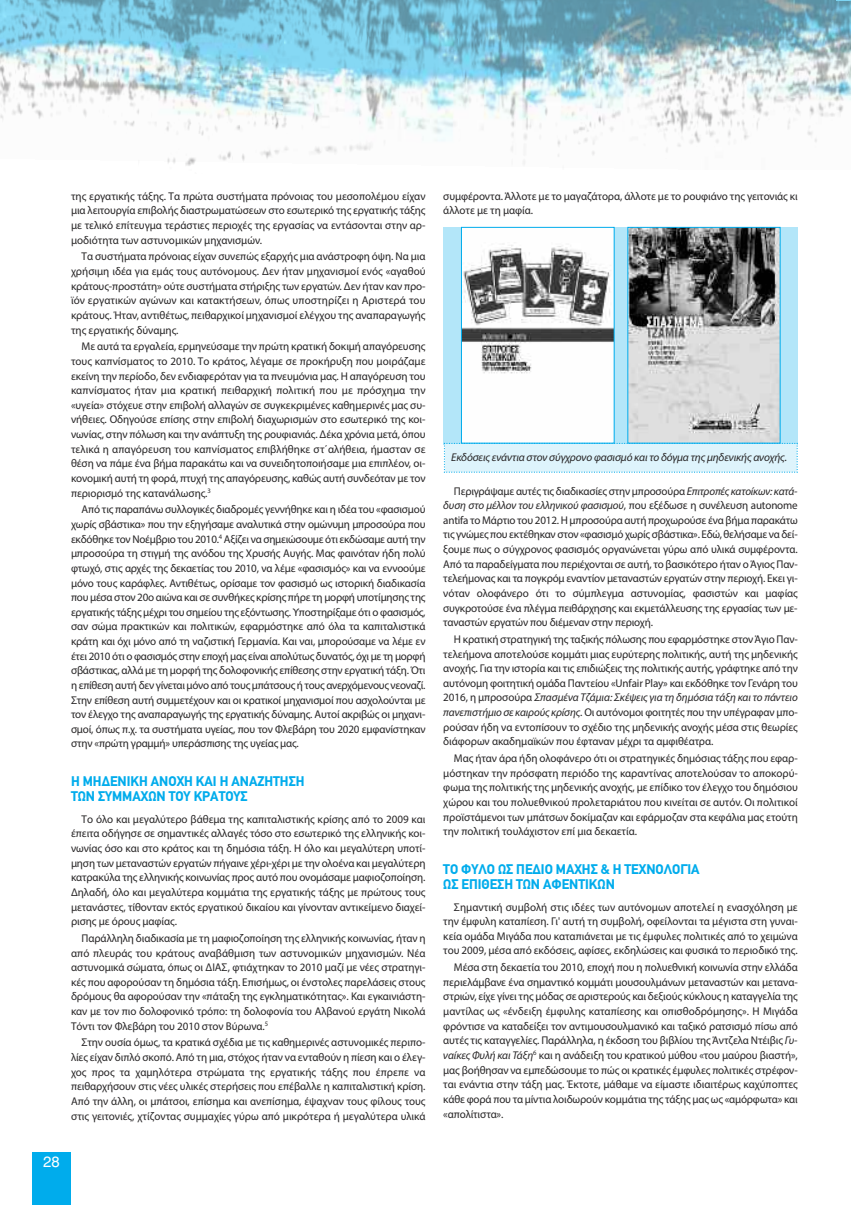
<style>
.page{position:relative;width:851px;height:1205px;background:#fff}
.page>*{position:absolute;margin:0;border:0;box-sizing:border-box;transform-origin:0 0}
.t1{font:15px "Helvetica";color:#fff}
.t2{font:700 13.75px/15px "CF Din";color:#00acec}
.t3{font:11.25px/14.6px "Myriad Pro";letter-spacing:-.005em;color:#272526;text-align:justify}
.t4{font:italic 11.25px "Myriad Pro";letter-spacing:-.015em;color:#272526}
.s1{font-style:italic}
</style>
<div class="page">
<img style="left:0;top:0;width:850px;height:166px">
<svg style="left:443px;top:227px;width:354px;height:217px;background:#a8dff4"></svg>
<div style="left:32px;top:1152px;width:39px;height:53px;background:#00acec"></div>
<img style="left:463px;top:229px;width:149px;height:212px">
<div style="left:461px;top:227px;width:153px;height:216px;border:1px solid #00acec"></div>
<img style="left:629px;top:229px;width:149px;height:212px">
<svg style="left:443px;top:443px;width:354px;height:30px;background:#d6f1fb"></svg>
<p class="t3" style="left:71px;top:190px;width:356px">της εργατικής τάξης. Τα πρώτα συστήματα πρόνοιας του μεσοπολέμου είχαν μια λειτουργία επιβολής διαστρωματώσεων στο εσωτερικό της εργατικής τάξης με τελικό επίτευγμα τεράστιες περιοχές της εργασίας να εντάσονται στην αρ&shy;μοδιότητα των αστυνομικών μηχανισμών.</p>
<p class="t3" style="left:71px;top:250px;width:356px;text-indent:11px">Τα συστήματα πρόνοιας είχαν συνεπώς εξαρχής μια ανάστροφη όψη. Να μια χρήσιμη ιδέα για εμάς τους αυτόνομους. Δεν ήταν μηχανισμοί ενός «αγαθού κράτους-προστάτη» ούτε συστήματα στήριξης των εργατών. Δεν ήταν καν προ&shy;ϊόν εργατικών αγώνων και κατακτήσεων, όπως υποστηρίζει η Αριστερά του κράτους. Ήταν, αντιθέτως, πειθαρχικοί μηχανισμοί ελέγχου της αναπαραγωγής της εργατικής δύναμης.</p>
<p class="t3" style="left:71px;top:340px;width:356px;text-indent:11px">Με αυτά τα εργαλεία, ερμηνεύσαμε την πρώτη κρατική δοκιμή απαγόρευσης τους καπνίσματος το 2010. Το κράτος, λέγαμε σε προκήρυξη που μοιράζαμε εκείνη την περίοδο, δεν ενδιαφερόταν για τα πνευμόνια μας. Η απαγόρευση του καπνίσματος ήταν μια κρατική πειθαρχική πολιτική που με πρόσχημα την «υγεία» στόχευε στην επιβολή αλλαγών σε συγκεκριμένες καθημερινές μας συ&shy;νήθειες. Οδηγούσε επίσης στην επιβολή διαχωρισμών στο εσωτερικό της κοι&shy;νωνίας, στην πόλωση και την ανάπτυξη της ρουφιανιάς. Δέκα χρόνια μετά, όπου τελικά η απαγόρευση του καπνίσματος επιβλήθηκε στ΄αλήθεια, ήμασταν σε θέση να πάμε ένα βήμα παρακάτω και να συνειδητοποιήσαμε μια επιπλέον, οι&shy;κονομική αυτή τη φορά, πτυχή της απαγόρευσης, καθώς αυτή συνδεόταν με τον περιορισμό της κατανάλωσης.<sup>3</sup></p>
<p class="t3" style="left:71px;top:503px;width:356px;text-indent:11px">Από τις παραπάνω συλλογικές διαδρομές γεννήθηκε και η ιδέα του «φασισμού χωρίς σβάστικα» που την εξηγήσαμε αναλυτικά στην ομώνυμη μπροσούρα που εκδόθηκε τον Νοέμβριο του 2010.<sup>4</sup> Αξίζει να σημειώσουμε ότι εκδώσαμε αυτή την μπροσούρα τη στιγμή της ανόδου της Χρυσής Αυγής. Μας φαινόταν ήδη πολύ φτωχό, στις αρχές της δεκαετίας του 2010, να λέμε «φασισμός» και να εννοούμε μόνο τους καράφλες. Αντιθέτως, ορίσαμε τον φασισμό ως ιστορική διαδικασία που μέσα στον 20ο αιώνα και σε συνθήκες κρίσης πήρε τη μορφή υποτίμησης της εργατικής τάξης μέχρι του σημείου της εξόντωσης. Υποστηρίξαμε ότι ο φασισμός, σαν σώμα πρακτικών και πολιτικών, εφαρμόστηκε από όλα τα καπιταλιστικά κράτη και όχι μόνο από τη ναζιστική Γερμανία. Και ναι, μπορούσαμε να λέμε εν έτει 2010 ότι ο φασισμός στην εποχή μας είναι απολύτως δυνατός, όχι με τη μορφή σβάστικας, αλλά με τη μορφή της δολοφονικής επίθεσης στην εργατική τάξη. Ότι η επίθεση αυτή δεν γίνεται μόνο από τους μπάτσους ή τους ανερχόμενους νεοναζί.<br>Στην επίθεση αυτή συμμετέχουν και οι κρατικοί μηχανισμοί που ασχολούνται με τον έλεγχο της αναπαραγωγής της εργατικής δύναμης. Αυτοί ακριβώς οι μηχανι&shy;σμοί, όπως π.χ. τα συστήματα υγείας, που τον Φλεβάρη του 2020 εμφανίστηκαν στην «πρώτη γραμμή» υπεράσπισης της υγείας μας.</p>
<p class="t2" style="left:71px;top:774px;width:235px">Η ΜΗΔΕΝΙΚΗ ΑΝΟΧΗ ΚΑΙ Η ΑΝΑΖΗΤΗΣΗ<br>ΤΩΝ ΣΥΜΜΑΧΩΝ ΤΟΥ ΚΡΑΤΟΥΣ</p>
<p class="t3" style="left:71px;top:812px;width:356px;text-indent:11px">Το όλο και μεγαλύτερο βάθεμα της καπιταλιστικής κρίσης από το 2009 και έπειτα οδήγησε σε σημαντικές αλλαγές τόσο στο εσωτερικό της ελληνικής κοι&shy;νωνίας όσο και στο κράτος και τη δημόσια τάξη. Η όλο και μεγαλύτερη υποτί&shy;μηση των μεταναστών εργατών πήγαινε χέρι-χέρι με την ολοένα και μεγαλύτερη κατρακύλα της ελληνικής κοινωνίας προς αυτό που ονομάσαμε μαφιοζοποίηση.<br>Δηλαδή, όλο και μεγαλύτερα κομμάτια της εργατικής τάξης με πρώτους τους μετανάστες, τίθονταν εκτός εργατικού δικαίου και γίνονταν αντικείμενο διαχεί&shy;ρισης με όρους μαφίας.</p>
<p class="t3" style="left:71px;top:932px;width:356px;text-indent:11px">Παράλληλη διαδικασία με τη μαφιοζοποίηση της ελληνικής κοινωνίας, ήταν η από πλευράς του κράτους αναβάθμιση των αστυνομικών μηχανισμών. Νέα αστυνομικά σώματα, όπως οι ΔΙΑΣ, φτιάχτηκαν το 2010 μαζί με νέες στρατηγι&shy;κές που αφορούσαν τη δημόσια τάξη. Επισήμως, οι ένστολες παρελάσεις στους δρόμους θα αφορούσαν την «πάταξη της εγκληματικότητας». Και εγκαινιάστη&shy;καν με τον πιο δολοφονικό τρόπο: τη δολοφονία του Αλβανού εργάτη Νικολά Τόντι τον Φλεβάρη του 2010 στον Βύρωνα.<sup>5</sup></p>
<p class="t3" style="left:71px;top:1036px;width:356px;text-indent:11px">Στην ουσία όμως, τα κρατικά σχέδια με τις καθημερινές αστυνομικές περιπο&shy;λίες είχαν διπλό σκοπό. Από τη μια, στόχος ήταν να ενταθούν η πίεση και ο έλεγ&shy;χος προς τα χαμηλότερα στρώματα της εργατικής τάξης που έπρεπε να πειθαρχήσουν στις νέες υλικές στερήσεις που επέβαλλε η καπιταλιστική κρίση.<br>Από την άλλη, οι μπάτσοι, επίσημα και ανεπίσημα, έψαχναν τους φίλους τους στις γειτονιές, χτίζοντας συμμαχίες γύρω από μικρότερα ή μεγαλύτερα υλικά</p>
<h1 class="t1" style="left:43px;top:1153px;width:18px">28</h1>
<p class="t3" style="left:443px;top:190px;width:356px">συμφέροντα.Άλλοτε με το μαγαζάτορα, άλλοτε με το ρουφιάνο της γειτονιάς κι άλλοτε με τη μαφία.</p>
<p class="t4" style="left:451px;top:453px;width:337px">Εκδόσεις ενάντια στον σύγχρονο φασισμό και το δόγμα της μηδενικής ανοχής.</p>
<p class="t3" style="left:443px;top:484px;width:356px;text-indent:11px">Περιγράψαμε αυτές τις διαδικασίες στην μπροσούρα <span class="s1">Επιτροπές κατοίκων: κατά&shy;δυση στο μέλλον του ελληνικού φασισμού</span>, που εξέδωσε η συνέλευση autonome antifa το Μάρτιο του 2012. Η μπροσούρα αυτή προχωρούσε ένα βήμα παρακάτω τις γνώμες που εκτέθηκαν στον «φασισμό χωρίς σβάστικα». Εδώ, θελήσαμε να δεί&shy;ξουμε πως ο σύγχρονος φασισμός οργανώνεται γύρω από υλικά συμφέροντα.<br>Από τα παραδείγματα που περιέχονται σε αυτή, το βασικότερο ήταν οΆγιος Παν&shy;τελεήμονας και τα πογκρόμ εναντίον μεταναστών εργατών στην περιοχή. Εκει γι&shy;νόταν ολοφάνερο ότι το σύμπλεγμα αστυνομίας, φασιστών και μαφίας συγκροτούσε ένα πλέγμα πειθάρχησης και εκμετάλλευσης της εργασίας των με&shy;ταναστών εργατών που διέμεναν στην περιοχή.</p>
<p class="t3" style="left:443px;top:633px;width:356px;text-indent:11px">Η κρατική στρατηγική της ταξικής πόλωσης που εφαρμόστηκε στονΆγιο Παν&shy;τελεήμονα αποτελούσε κομμάτι μιας ευρύτερης πολιτικής, αυτή της μηδενικής ανοχής. Για την ιστορία και τις επιδιώξεις της πολιτικής αυτής, γράφτηκε από την αυτόνομη φοιτητική ομάδα Παντείου «Unfair Play» και εκδόθηκε τον Γενάρη του 2016, η μπροσούρα <span class="s1">Σπασμένα Τζάμια: Σκέψεις για τη δημόσια τάξη και το πάντειο πανεπιστήμιο σε καιρούς κρίσης</span>. Οι αυτόνομοι φοιτητές που την υπέγραφαν μπο&shy;ρούσαν ήδη να εντοπίσουν το σχέδιο της μηδενικής ανοχής μέσα στις θεωρίες διάφορων ακαδημαϊκών που έφταναν μέχρι τα αμφιθέατρα.</p>
<p class="t3" style="left:443px;top:752px;width:356px;text-indent:11px">Μας ήταν άρα ήδη ολοφάνερο ότι οι στρατηγικές δημόσιας τάξης που εφαρ&shy;μόστηκαν την πρόσφατη περιόδο της καραντίνας αποτελούσαν το αποκορύ&shy;φωμα της πολιτικής της μηδενικής ανοχής, με επίδικο τον έλεγχο του δημόσιου χώρου και του πολυεθνικού προλεταριάτου που κινείται σε αυτόν. Οι πολιτικοί προϊστάμενοι των μπάτσων δοκίμαζαν και εφάρμοζαν στα κεφάλια μας ετούτη την πολιτική τουλάχιστον επί μια δεκαετία.</p>
<p class="t2" style="left:443px;top:862px;width:258px">ΤΟ ΦΥΛΟ ΩΣ ΠΕΔΙΟ ΜΑΧΗΣ &amp; Η ΤΕΧΝΟΛΟΓΙΑ<br>ΩΣ ΕΠΙΘΕΣΗ ΤΩΝ ΑΦΕΝΤΙΚΩΝ</p>
<p class="t3" style="left:443px;top:900px;width:356px;text-indent:11px">Σημαντική συμβολή στις ιδέες των αυτόνομων αποτελεί η ενασχόληση με την έμφυλη καταπίεση. Γι' αυτή τη συμβολή, οφείλονται τα μέγιστα στη γυναι&shy;κεία ομάδα Μιγάδα που καταπιάνεται με τις έμφυλες πολιτικές από το χειμώνα του 2009, μέσα από εκδόσεις, αφίσες, εκδηλώσεις και φυσικά το περιοδικό της.</p>
<p class="t3" style="left:443px;top:961px;width:356px;text-indent:11px">Μέσα στη δεκαετία του 2010, εποχή που η πολυεθνική κοινωνία στην ελλάδα περιελάμβανε ένα σημαντικό κομμάτι μουσουλμάνων μεταναστών και μετανα&shy;στριών, είχε γίνει της μόδας σε αριστερούς και δεξιούς κύκλους η καταγγελία της μαντίλας ως «ένδειξη έμφυλης καταπίεσης και οπισθοδρόμησης». Η Μιγάδα φρόντισε να καταδείξει τον αντιμουσουλμανικό και ταξικό ρατσισμό πίσω από αυτές τις καταγγελίες. Παράλληλα, η έκδοση του βιβλίου τηςΆντζελα Ντέιβις <span class="s1">Γυ&shy;ναίκες Φυλή και Τάξη</span><sup>6</sup> και η ανάδειξη του κρατικού μύθου «του μαύρου βιαστή», μας βοήθησαν να εμπεδώσουμε το πώς οι κρατικές έμφυλες πολιτικές στρέφον&shy;ται ενάντια στην τάξη μας. Έκτοτε, μάθαμε να είμαστε ιδιαιτέρως καχύποπτες κάθε φορά που τα μίντια λοιδωρούν κομμάτια της τάξης μας ως «αμόρφωτα» και «απολίτιστα».</p>
</div>
